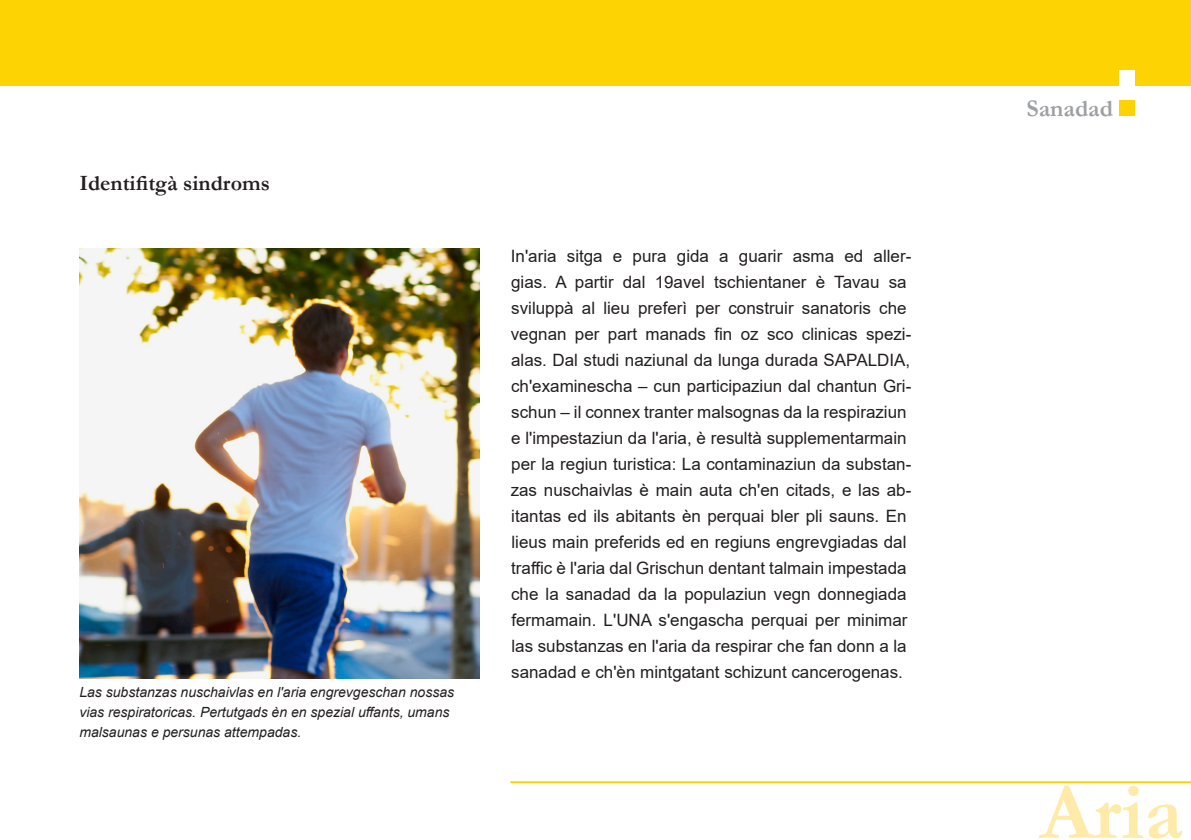
<style>
.page{position:relative;width:1191px;height:840px;background:#fff}
.page>*{position:absolute;margin:0;border:0;box-sizing:border-box;transform-origin:0 0}
.t1{font:700 81.4px "Garamond";color:#ffeba9}
.t2{font:700 24px "Garamond";color:#9d9fa2}
.t3{font:700 22px "Garamond";color:#231f20}
.t4{font:17px/26px "Arial";color:#231f20}
.t5{font:italic 14px/20px "Arial";color:#231f20}
</style>
<div class="page">
<hr style="left:510px;top:780px;width:681px;height:2px;background:#fed304">
<div style="left:0;top:0;width:1191px;height:85px;background:#fed304"></div>
<div style="left:1119px;top:100px;width:15px;height:16px;background:#fed304"></div>
<div style="left:1119px;top:70px;width:15px;height:15px;background:#fff"></div>
<img style="left:79px;top:248px;width:401px;height:429px">
<p class="t3" style="left:79px;top:168px;width:192px">Identifitgà sindroms</p>
<p class="t5" style="left:79px;top:682px;width:376px">Las substanzas nuschaivlas en l'aria engrevgeschan nossas vias respiratoricas. Pertutgads èn en spezial uffants, umans malsaunas e persunas attempadas.</p>
<p class="t4" style="left:511px;top:243px;width:402px">In'aria sitga e pura gida a guarir asma ed aller&shy;gias. A partir dal 19avel tschientaner è Tavau sa sviluppà al lieu preferì per construir sanatoris che vegnan per part manads fin oz sco clinicas spezi&shy;alas. Dal studi naziunal da lunga durada SAPALDIA, ch'examinescha – cun participaziun dal chantun Gri&shy;schun – il connex tranter malsognas da la respiraziun e l'impestaziun da l'aria, è resultà supplementarmain per la regiun turistica: La contaminaziun da substan&shy;zas nuschaivlas è main auta ch'en citads, e las ab&shy;itantas ed ils abitants èn perquai bler pli sauns. En lieus main preferids ed en regiuns engrevgiadas dal traffic è l'aria dal Grischun dentant talmain impestada che la sanadad da la populaziun vegn donnegiada fermamain. L'UNA s'engascha perquai per minimar las substanzas en l'aria da respirar che fan donn a la sanadad e ch'èn mintgatant schizunt cancerogenas.</p>
<h2 class="t2" style="left:1026px;top:92px;width:88px">Sanadad</h2>
<h1 class="t1" style="left:1040px;top:756px;width:145px">Aria</h1>
</div>
